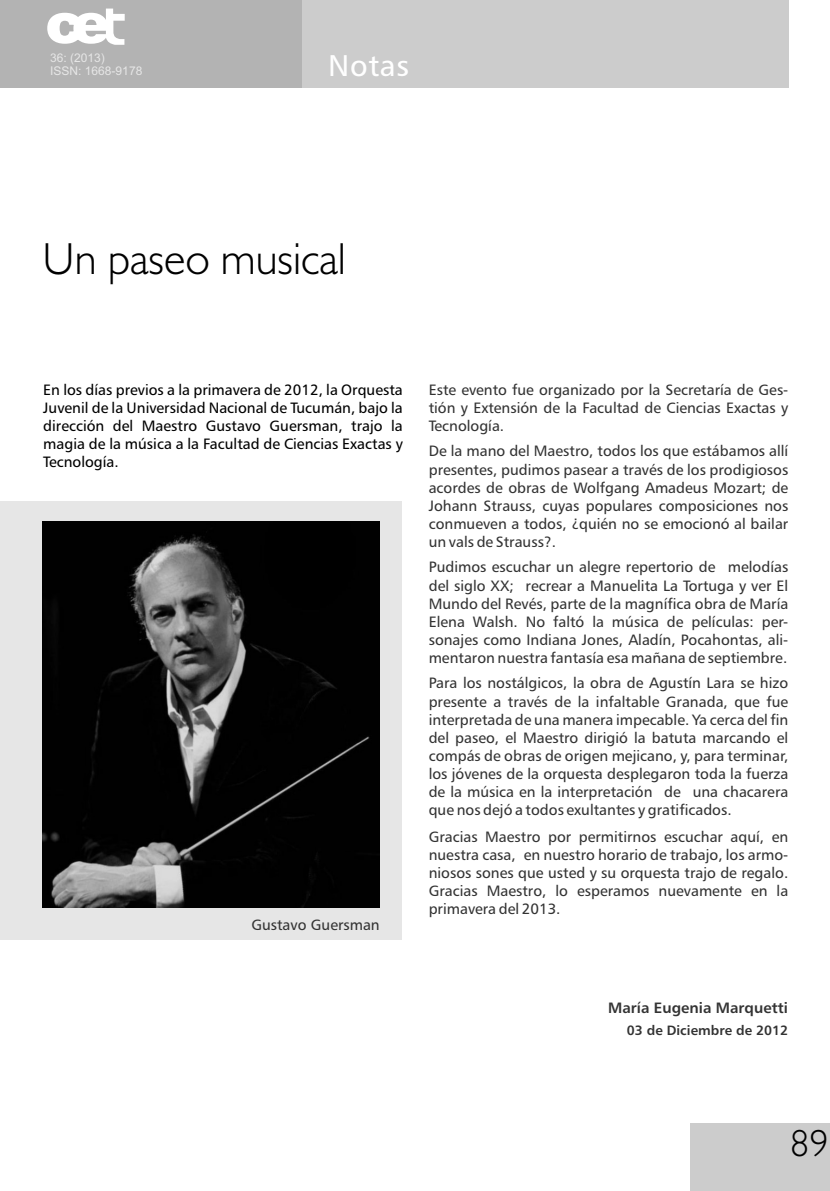
<style>
.page{position:relative;width:830px;height:1191px;background:#fff}
.page>*{position:absolute;margin:0;border:0;box-sizing:border-box;transform-origin:0 0}
.t1{font:300 45px "Humanist 521 BT";color:#000}
.t2{font:300 37.8px "Humanist 521 BT";color:#000}
.t3{font:30px "Humanist 777 BT Roman B";letter-spacing:.02em;color:#fff}
.t4{font:15px/18.1px "Humanist 777 BT Roman B";color:#333;text-align:justify}
.t5{font:15px/18.1px "Humanist 777 BT Roman B";color:#000;text-align:justify}
.t6{font:15px "Humanist 777 BT Roman B,Bold";color:#333}
.t7{font:13.5px "Humanist 777 BT Roman B,Bold";color:#333}
.t8{font:12px/13.4px "Arial";color:#e6e6e6}
</style>
<div class="page">
<div style="left:0;top:0;width:524px;height:88px;background:#b3b3b3"></div>
<div style="left:302px;top:0;width:486px;height:88px;background:#ccc"></div>
<div style="left:690px;top:1123px;width:139px;height:68px;background:#ccc"></div>
<svg style="left:47px;top:9px;width:78px;height:36px"></svg>
<div style="left:0;top:501px;width:402px;height:438px;background:#e6e6e6"></div>
<img style="left:43px;top:521px;width:336px;height:387px">
<p class="t8" style="left:50px;top:52px;width:94px">36: (2013)<br>ISSN: 1668-9178</p>
<h3 class="t3" style="left:328px;top:53px;width:82px">Notas</h3>
<h1 class="t1" style="left:43px;top:239px;width:304px">Un paseo musical</h1>
<p class="t5" style="left:43px;top:382px;width:361px">En los días previos a la primavera de 2012, la Orquesta Juvenil de la Universidad Nacional de Tucumán, bajo la dirección del Maestro Gustavo Guersman, trajo la magia de la música a la Facultad de Ciencias Exactas y Tecnología.</p>
<p class="t4" style="left:428px;top:382px;width:361px">Este evento fue organizado por la Secretaría de Ges&shy;tión y Extensión de la Facultad de Ciencias Exactas y Tecnología.</p>
<p class="t4" style="left:428px;top:443px;width:361px">De la mano del Maestro, todos los que estábamos allí presentes, pudimos pasear a través de los prodigiosos acordes de obras de Wolfgang Amadeus Mozart; de Johann Strauss, cuyas populares composiciones nos conmueven a todos, ¿quién no se emocionó al bailar un vals de Strauss?.</p>
<p class="t4" style="left:428px;top:559px;width:361px">Pudimos escuchar un alegre repertorio de melodías del siglo XX; recrear a Manuelita La Tortuga y ver El Mundo del Revés, parte de la magnífica obra de María Elena Walsh. No faltó la música de películas: per&shy;sonajes como Indiana Jones, Aladín, Pocahontas, ali&shy;mentaron nuestra fantasía esa mañana de septiembre.</p>
<p class="t4" style="left:428px;top:675px;width:361px">Para los nostálgicos, la obra de Agustín Lara se hizo presente a través de la infaltable Granada, que fue interpretada de una manera impecable. Ya cerca del fin del paseo, el Maestro dirigió la batuta marcando el compás de obras de origen mejicano, y, para terminar, los jóvenes de la orquesta desplegaron toda la fuerza de la música en la interpretación de una chacarera que nos dejó a todos exultantes y gratificados.</p>
<p class="t4" style="left:428px;top:829px;width:361px">Gracias Maestro por permitirnos escuchar aquí, en nuestra casa, en nuestro horario de trabajo, los armo&shy;niosos sones que usted y su orquesta trajo de regalo.<br>Gracias Maestro, lo esperamos nuevamente en la primavera del 2013.</p>
<p class="t4" style="left:251px;top:917px;width:130px">Gustavo Guersman</p>
<p class="t6" style="left:608px;top:1001px;width:181px">María Eugenia Marquetti</p>
<p class="t7" style="left:626px;top:1024px;width:163px">03 de Diciembre de 2012</p>
<h2 class="t2" style="left:789px;top:1127px;width:40px">89</h2>
</div>
